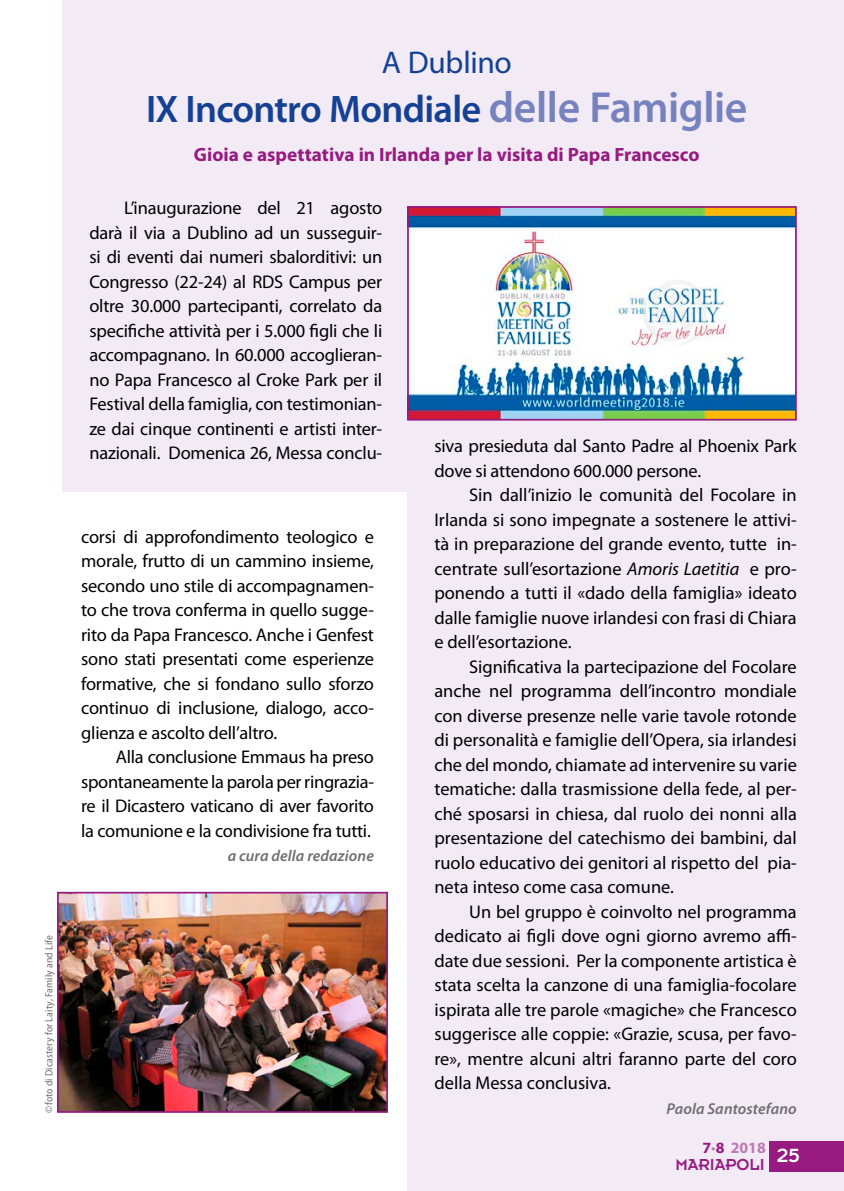
<style>
.page{position:relative;width:844px;height:1191px;background:#fff}
.page>*{position:absolute;margin:0;border:0;box-sizing:border-box;transform-origin:0 0}
.t1{font:600 38.5px "Myriad Pro";letter-spacing:-.02em;color:#144194}
.t2{font:31.5px "Myriad Pro";color:#144194}
.t3{font:21px "Insignia LT Std";color:#fff}
.t4{font:700 19.25px "Myriad Pro";color:#961a80}
.t5{font:18.38px/24.5px "Myriad Pro";letter-spacing:-.01em;color:#000;text-align:justify}
.t6{font:17.5px "Insignia LT Std";color:#961a80}
.t7{font:italic 600 15.75px "Myriad Pro";letter-spacing:.01em;color:#6e6e6e}
.t8{font:700 15.75px "Myriad Pro";color:#bb7bb2}
.t9{font:semi-condensed 10.5px "Myriad Pro";letter-spacing:.015em;color:#6e6e6e}
.s1{font-size:43.75px;color:#7682be}
.s2{font-style:italic}
.s3{color:#961a80}
.s4{font-weight:400}
</style>
<div class="page">
<div style="left:62px;top:0;width:781px;height:491px;background:#f2eaf5"></div>
<div style="left:407px;top:184px;width:436px;height:1007px;background:#f2eaf5"></div>
<img style="left:60px;top:894px;width:325px;height:215px">
<div style="left:57px;top:891px;width:331px;height:221px;border:2px solid #961a80"></div>
<img style="left:410px;top:209px;width:383px;height:208px">
<div style="left:407px;top:206px;width:389px;height:214px;border:2px solid #961a80"></div>
<div style="left:769px;top:1140px;width:74px;height:31px;background:#961a80"></div>
<p class="t9" style="left:43px;top:1112px;width:179px;rotate:-90deg">©foto di Dicastery for Laity, Family and Life</p>
<h2 class="t2" style="left:381px;top:43px;width:132px">A Dublino</h2>
<h1 class="t1" style="left:146px;top:85px;width:602px">IX Incontro Mondiale <span class="s1">delle Famiglie</span></h1>
<p class="t4" style="left:194px;top:142px;width:507px">Gioia e aspettativa in Irlanda per la visita di Papa Francesco</p>
<p class="t5" style="left:89px;top:196px;width:294px;text-indent:35px">L’inaugurazione del 21 agosto darà il via a Dublino ad un susseguir&shy;si di eventi dai numeri sbalorditivi: un Congresso (22-24) al RDS</p>
<p class="t5" style="left:89px;top:269px;width:294px;text-indent:200px">Campus per oltre 30.000 partecipanti, correlato da specifiche attività per i 5.000 figli che li accompagnano. In 60.000 accoglieran&shy;no Papa Francesco al Croke Park per il Festival della famiglia, con testimonian&shy;ze dai cinque continenti e artisti inter&shy;nazionali. Domenica 26, Messa conclu-</p>
<p class="t5" style="left:81px;top:524px;width:294px">corsi di approfondimento teologico e morale, frutto di un cammino insieme, secondo uno stile di accompagnamen&shy;to che trova conferma in quello sugge&shy;rito da Papa Francesco. Anche i Genfest sono stati presentati come esperienze formative, che si fondano sullo sforzo continuo di inclusione, dialogo, acco&shy;glienza e ascolto dell’altro.</p>
<p class="t5" style="left:81px;top:744px;width:294px;text-indent:35px">Alla conclusione Emmaus ha preso spontaneamente la parola per ringrazia&shy;re il Dicastero vaticano di aver favorito la comunione e la condivisione fra tutti.</p>
<p class="t7" style="left:228px;top:845px;width:148px">a cura della redazione</p>
<p class="t5" style="left:434px;top:433px;width:364px">siva presieduta dal Santo Padre al Phoenix Park dove si attendono 600.000 persone.</p>
<p class="t5" style="left:434px;top:482px;width:364px;text-indent:35px">Sin dall’inizio le comunità del Focolare in Irlanda si sono impegnate a sostenere le attivi&shy;tà in preparazione del grande evento, tutte in&shy;centrate sull’esortazione <span class="s2">Amoris Laetitia</span> e pro&shy;ponendo a tutti il «dado della famiglia» ideato dalle famiglie nuove irlandesi con frasi di Chiara e dell’esortazione.</p>
<p class="t5" style="left:434px;top:654px;width:364px;text-indent:35px">Significativa la partecipazione del Focolare anche nel programma dell’incontro mondiale con diverse presenze nelle varie tavole rotonde di personalità e famiglie dell’Opera, sia irlandesi che del mondo, chiamate ad intervenire su varie tematiche: dalla trasmissione della fede, al per&shy;ché sposarsi in chiesa, dal ruolo dei nonni alla presentazione del catechismo dei bambini, dal ruolo educativo dei genitori al rispetto del pia&shy;neta inteso come casa comune.</p>
<p class="t5" style="left:434px;top:899px;width:364px;text-indent:35px">Un bel gruppo è coinvolto nel programma dedicato ai figli dove ogni giorno avremo affi&shy;date due sessioni. Per la componente artistica è stata scelta la canzone di una famiglia-focolare ispirata alle tre parole «magiche» che Francesco suggerisce alle coppie: «Grazie, scusa, per favo&shy;re», mentre alcuni altri faranno parte del coro della Messa conclusiva.</p>
<p class="t7" style="left:666px;top:1098px;width:132px">Paola Santostefano</p>
<p class="t8" style="left:702px;top:1137px;width:65px"><span class="s3">7</span><span class="s4">•</span><span class="s3">8</span> 2018</p>
<p class="t6" style="left:675px;top:1155px;width:91px">MARIAPOLI</p>
<p class="t3" style="left:776px;top:1145px;width:24px">25</p>
</div>
